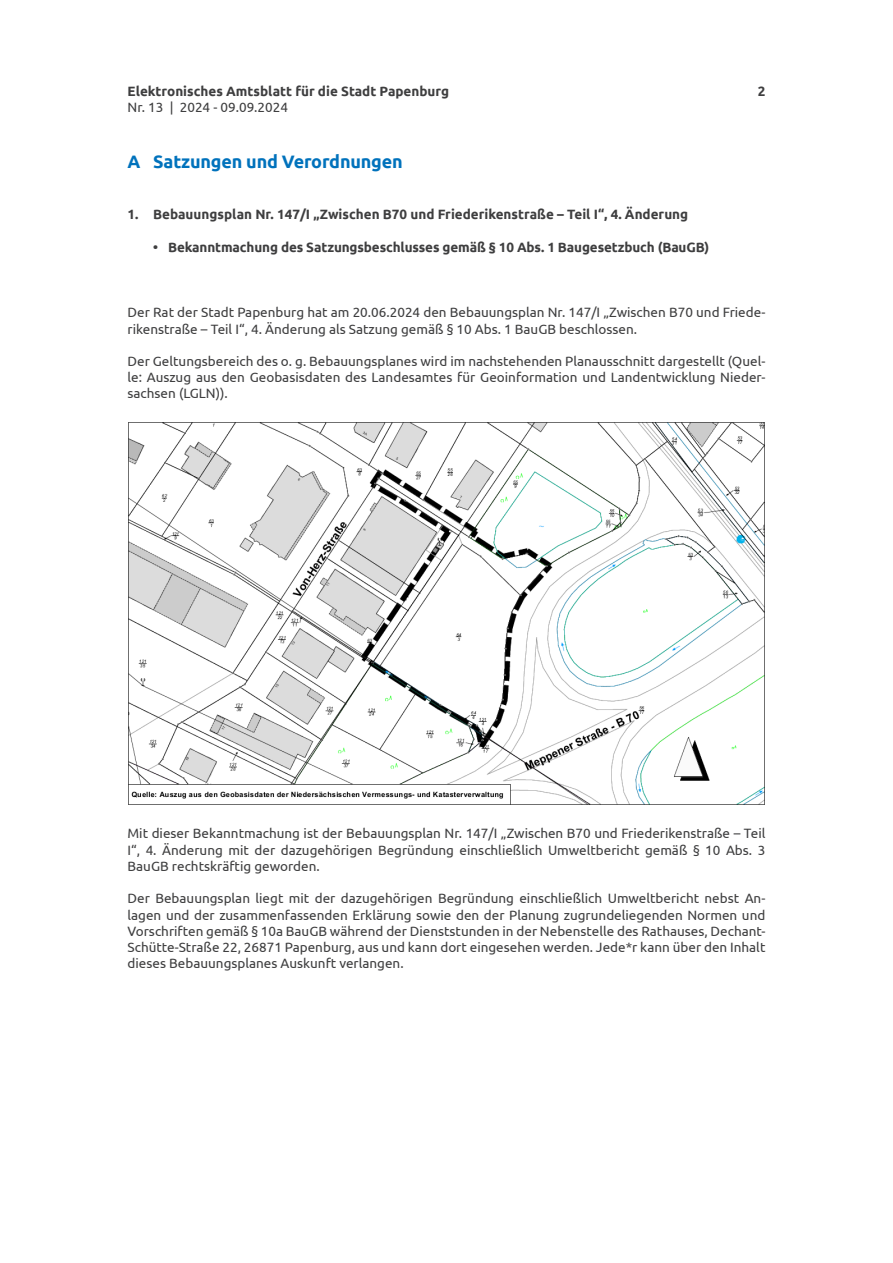
<style>
.page{position:relative;width:893px;height:1263px;background:#fff}
.page>*{position:absolute;margin:0;border:0;box-sizing:border-box;transform-origin:0 0}
.t1{font:700 18px "Ubuntu";letter-spacing:-.01em;color:#0072bc}
.t2{font:13.5px/16.2px "Ubuntu";color:#3e3e3f;text-align:justify}
.t3{font:700 13.5px "Ubuntu";color:#3e3e3f}
</style>
<div class="page">
<img style="left:128px;top:422px;width:637px;height:383px">
<p class="t3" style="left:128px;top:83px;width:323px">Elektronisches Amtsblatt für die Stadt Papenburg</p>
<p class="t2" style="left:128px;top:98px;width:162px">Nr. 13 | 2024 - 09.09.2024</p>
<h1 class="t1" style="left:128px;top:151px;width:277px">A Satzungen und Verordnungen</h1>
<p class="t3" style="left:128px;top:206px;width:562px">1. Bebauungsplan Nr. 147/I „Zwischen B70 und Friederikenstraße – Teil I“, 4. Änderung</p>
<p class="t3" style="left:153px;top:239px;width:558px">• Bekanntmachung des Satzungsbeschlusses gemäß § 10 Abs. 1 Baugesetzbuch (BauGB)</p>
<p class="t3" style="left:758px;top:83px;width:9px">2</p>
<p class="t2" style="left:128px;top:304px;width:639px">Der Rat der Stadt Papenburg hat am 20.06.2024 den Bebauungsplan Nr. 147/I „Zwischen B70 und Friede&shy;rikenstraße – Teil I“, 4. Änderung als Satzung gemäß § 10 Abs. 1 BauGB beschlossen.</p>
<p class="t2" style="left:128px;top:353px;width:639px">Der Geltungsbereich des o. g. Bebauungsplanes wird im nachstehenden Planausschnitt dargestellt (Quel&shy;le: Auszug aus den Geobasisdaten des Landesamtes für Geoinformation und Landentwicklung Nieder&shy;sachsen (LGLN)).</p>
<p class="t2" style="left:128px;top:825px;width:639px">Mit dieser Bekanntmachung ist der Bebauungsplan Nr. 147/I „Zwischen B70 und Friederikenstraße – Teil I“, 4. Änderung mit der dazugehörigen Begründung einschließlich Umweltbericht gemäß § 10 Abs. 3<br>BauGB rechtskräftig geworden.</p>
<p class="t2" style="left:128px;top:890px;width:639px">Der Bebauungsplan liegt mit der dazugehörigen Begründung einschließlich Umweltbericht nebst An&shy;lagen und der zusammenfassenden Erklärung sowie den der Planung zugrundeliegenden Normen und Vorschriften gemäß § 10a BauGB während der Dienststunden in der Nebenstelle des Rathauses, Dechant-Schütte-Straße 22, 26871 Papenburg, aus und kann dort eingesehen werden. Jede*r kann über den Inhalt dieses Bebauungsplanes Auskunft verlangen.</p>
</div>
